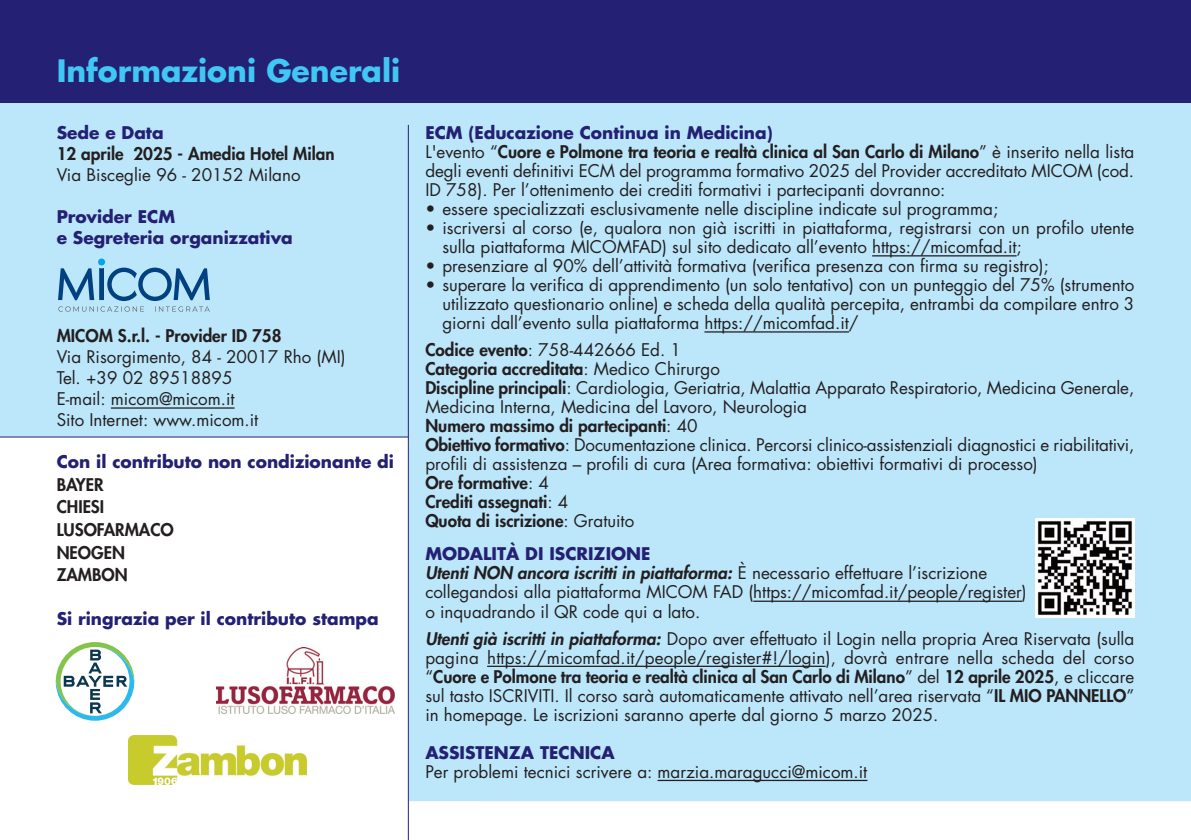
<style>
.page{position:relative;width:1191px;height:840px;background:#fff}
.page>*{position:absolute;margin:0;border:0;box-sizing:border-box;transform-origin:0 0}
.t1{font:700 30px "Futura";color:#40c7f4}
.t2{font:17px/19px "Futura";color:#231f20}
.t3{font:700 17px/21px "Futura";color:#242074}
.t4{font:800 17px/22.6px "Futura";color:#231f20}
.s1{font-weight:700;color:#242074}
.s2{font-weight:800}
.s3{font-weight:800;font-style:italic}
</style>
<div class="page">
<div style="left:0;top:102px;width:1191px;height:700px;background:#bce6fa"></div>
<div style="left:0;top:437px;width:408px;height:402px;background:#fff"></div>
<div style="left:0;top:0;width:1191px;height:102px;background:#242074"></div>
<hr style="left:111px;top:407px;width:124px;height:1px;background:#231f20">
<hr style="left:872px;top:255px;width:144px;height:1px;background:#231f20">
<hr style="left:704px;top:331px;width:145px;height:1px;background:#231f20">
<hr style="left:753px;top:600px;width:269px;height:1px;background:#231f20">
<hr style="left:487px;top:665px;width:338px;height:1px;background:#231f20">
<hr style="left:657px;top:779px;width:210px;height:1px;background:#231f20">
<svg style="left:58px;top:267px;width:152px;height:44px;background:#86b5d5"></svg>
<div style="left:98px;top:258px;width:7px;height:7px;background:#00a7e9;border-radius:50%"></div>
<img style="left:1035px;top:518px;width:99px;height:99px">
<svg style="left:56px;top:642px;width:78px;height:78px"></svg>
<img style="left:129px;top:735px;width:177px;height:48px">
<img style="left:216px;top:647px;width:178px;height:66px">
<hr style="left:408px;top:125px;width:1px;height:714px;background:#242074">
<hr style="left:0;top:436px;width:408px;height:1px;background:#242074">
<h1 class="t1" style="left:57px;top:57px;width:345px">Informazioni Generali</h1>
<p class="t3" style="left:57px;top:123px;width:108px">Sede e Data</p>
<p class="t4" style="left:57px;top:144px;width:279px">12 aprile 2025 - Amedia Hotel Milan</p>
<p class="t2" style="left:57px;top:167px;width:245px">Via Bisceglie 96 - 20152 Milano</p>
<p class="t3" style="left:57px;top:207px;width:238px">Provider ECM<br>e Segreteria organizzativa</p>
<p class="t4" style="left:57px;top:326px;width:226px">MICOM S.r.l. - Provider ID 758</p>
<p class="t2" style="left:57px;top:348px;width:290px;line-height:21px">Via Risorgimento, 84 - 20017 Rho (MI)<br>Tel. +39 02 89518895<br>E-mail: micom@micom.it<br>Sito Internet: www.micom.it</p>
<p class="t3" style="left:57px;top:452px;width:339px">Con il contributo non condizionante di</p>
<p class="t4" style="left:57px;top:474px;width:119px">BAYER<br>CHIESI<br>LUSOFARMACO<br>NEOGEN<br>ZAMBON</p>
<p class="t3" style="left:57px;top:609px;width:324px">Si ringrazia per il contributo stampa</p>
<p class="t2" style="left:425px;top:125px;width:710px"><span class="s1">ECM (Educazione Continua in Medicina)<br></span>L'evento “<span class="s2">Cuore e Polmone tra teoria e realtà clinica al San Carlo di Milano</span>” è inserito nella lista degli eventi definitivi ECM del programma formativo 2025 del Provider accreditato MICOM (cod.<br>ID 758). Per l’ottenimento dei crediti formativi i partecipanti dovranno:</p>
<p class="t2" style="left:425px;top:201px;width:574px">• essere specializzati esclusivamente nelle discipline indicate sul programma;</p>
<p class="t2" style="left:442px;top:220px;width:693px;text-indent:-17px">• iscriversi al corso (e, qualora non già iscritti in piattaforma, registrarsi con un profilo utente sulla piattaforma MICOMFAD) sul sito dedicato all’evento https://micomfad.it;</p>
<p class="t2" style="left:425px;top:258px;width:625px">• presenziare al 90% dell’attività formativa (verifica presenza con firma su registro);</p>
<p class="t2" style="left:442px;top:277px;width:693px;text-align:justify;text-indent:-17px">• superare la verifica di apprendimento (un solo tentativo) con un punteggio del 75% (strumento utilizzato questionario online) e scheda della qualità percepita, entrambi da compilare entro 3 giorni dall’evento sulla piattaforma https://micomfad.it/</p>
<p class="t2" style="left:425px;top:342px;width:710px"><span class="s2">Codice evento</span>: 758-442666 Ed. 1<br><span class="s2">Categoria accreditata</span>: Medico Chirurgo<br><span class="s2">Discipline principali</span>: Cardiologia, Geriatria, Malattia Apparato Respiratorio, Medicina Generale, Medicina Interna, Medicina del Lavoro, Neurologia<br><span class="s2">Numero massimo di partecipanti</span>: 40<br><span class="s2">Obiettivo formativo</span>: Documentazione clinica. Percorsi clinico-assistenziali diagnostici e riabilitativi, profili di assistenza – profili di cura (Area formativa: obiettivi formativi di processo)<br><span class="s2">Ore formative</span>: 4<br><span class="s2">Crediti assegnati</span>: 4<br><span class="s2">Quota di iscrizione</span>: Gratuito</p>
<p class="t2" style="left:425px;top:546px;width:603px"><span class="s1">MODALITÀ DI ISCRIZIONE<br></span><span class="s3">Utenti NON ancora iscritti in piattaforma:</span> È necessario effettuare l’iscrizione collegandosi alla piattaforma MICOM FAD (https://micomfad.it/people/register) o inquadrando il QR code qui a lato.</p>
<p class="t2" style="left:425px;top:630px;width:710px;text-align:justify"><span class="s3">Utenti già iscritti in piattaforma:</span> Dopo aver effettuato il Login nella propria Area Riservata (sulla pagina https://micomfad.it/people/register#!/login), dovrà entrare nella scheda del corso “<span class="s2">Cuore e Polmone tra teoria e realtà clinica al San Carlo di Milano</span>” del <span class="s2">12 aprile 2025</span>, e cliccare sul tasto ISCRIVITI. Il corso sarà automaticamente attivato nell’area riservata “<span class="s2">IL MIO PANNELLO</span>” in homepage. Le iscrizioni saranno aperte dal giorno 5 marzo 2025.</p>
<p class="t3" style="left:425px;top:742px;width:191px">ASSISTENZA TECNICA</p>
<p class="t2" style="left:425px;top:763px;width:443px">Per problemi tecnici scrivere a: marzia.maragucci@micom.it</p>
</div>
